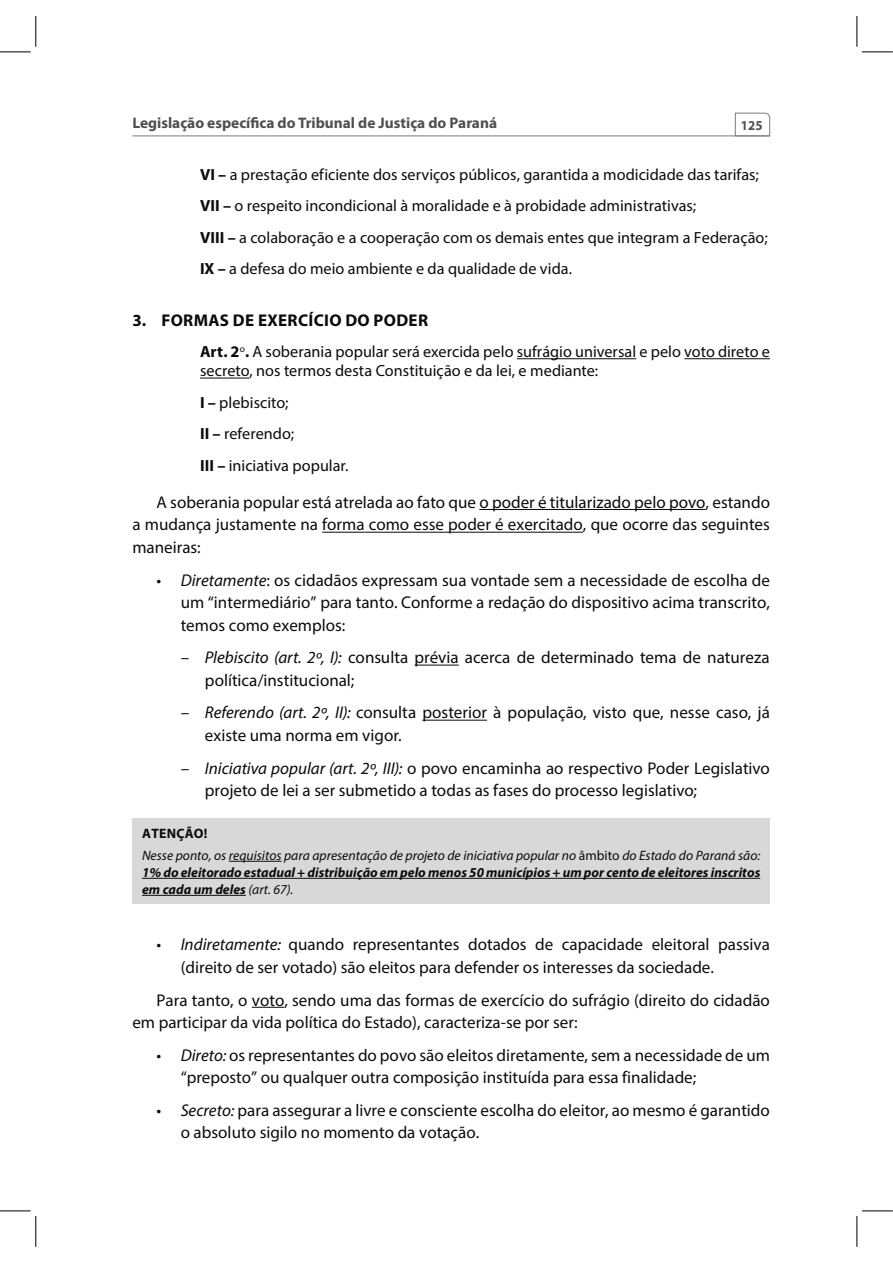
<style>
.page{position:relative;width:893px;height:1263px;background:#fff}
.page>*{position:absolute;margin:0;border:0;box-sizing:border-box;transform-origin:0 0}
.t1{font:17.1px/22.6px "Myriad Pro";color:#0b0b0b}
.t2{font:700 17.1px "Myriad Pro";letter-spacing:.02em;color:#0b0b0b}
.t3{font:16.2px/31.3px "Myriad Pro";color:#0b0b0b}
.t4{font:700 15.3px "Myriad Pro";color:#4f4f4f}
.t5{font:italic 700 13.65px/17.1px "Myriad Pro";color:#0b0b0b}
.t6{font:italic 13.65px/21.9px "Myriad Pro";color:#0b0b0b}
.t7{font:700 13.65px "Myriad Pro";color:#4f4f4f;scale:.95 1}
.s1{font-weight:700}
.s2{font-style:italic}
.s3{font-weight:700;font-style:normal}
.s4{font-style:normal}
.s5{font-weight:400}
</style>
<div class="page">
<hr style="left:132px;top:136px;width:638px;height:1px;background:#7b7b7b">
<svg style="left:735px;top:113px;width:35px;height:23px"></svg>
<hr style="left:517px;top:358px;width:119px;height:1px;background:#0b0b0b">
<hr style="left:684px;top:358px;width:86px;height:1px;background:#0b0b0b">
<hr style="left:200px;top:378px;width:49px;height:1px;background:#0b0b0b">
<hr style="left:479px;top:509px;width:226px;height:1px;background:#0b0b0b">
<hr style="left:322px;top:532px;width:261px;height:1px;background:#0b0b0b">
<hr style="left:415px;top:665px;width:44px;height:1px;background:#0b0b0b">
<hr style="left:422px;top:720px;width:65px;height:1px;background:#0b0b0b">
<hr style="left:252px;top:1007px;width:32px;height:1px;background:#0b0b0b">
<div style="left:132px;top:818px;width:638px;height:86px;background:#d8d8d8"></div>
<hr style="left:229px;top:861px;width:52px;height:1px;background:#0b0b0b">
<hr style="left:142px;top:878px;width:618px;height:1px;background:#0b0b0b">
<hr style="left:142px;top:895px;width:104px;height:1px;background:#0b0b0b">
<hr style="left:0;top:52px;width:31px;height:1px;background:#000">
<hr style="left:862px;top:52px;width:31px;height:1px;background:#000">
<hr style="left:0;top:1211px;width:31px;height:1px;background:#000">
<hr style="left:862px;top:1211px;width:31px;height:1px;background:#000">
<hr style="left:36px;top:16px;width:1px;height:31px;background:#000">
<hr style="left:36px;top:1216px;width:1px;height:31px;background:#000">
<hr style="left:856px;top:16px;width:1px;height:31px;background:#000">
<hr style="left:856px;top:1216px;width:1px;height:31px;background:#000">
<p class="t4" style="left:132px;top:117px;width:366px">Legislação específica do Tribunal de Justiça do Paraná</p>
<p class="t7" style="left:741px;top:120px;width:24px">125</p>
<p class="t3" style="left:200px;top:160px;width:569px"><span class="s1">VI –</span> a prestação eficiente dos serviços públicos, garantida a modicidade das tarifas; <span class="s1">VII –</span> o respeito incondicional à moralidade e à probidade administrativas;<br><span class="s1">VIII –</span> a colaboração e a cooperação com os demais entes que integram a Federação; <span class="s1">IX –</span> a defesa do meio ambiente e da qualidade de vida.</p>
<p class="t2" style="left:132px;top:314px;width:297px">3. FORMAS DE EXERCÍCIO DO PODER</p>
<p class="t3" style="left:200px;top:343px;width:571px;line-height:19.4px"><span class="s1">Art. 2</span><sup>o</sup><span class="s1">.</span> A soberania popular será exercida pelo sufrágio universal e pelo voto direto e secreto, nos termos desta Constituição e da lei, e mediante:</p>
<p class="t3" style="left:200px;top:388px;width:150px"><span class="s1">I –</span> plebiscito;<br><span class="s1">II –</span> referendo;<br><span class="s1">III –</span> iniciativa popular.</p>
<p class="t1" style="left:132px;top:492px;width:639px;text-align:justify;text-indent:24px">A soberania popular está atrelada ao fato que o poder é titularizado pelo povo, estando a mudança justamente na forma como esse poder é exercitado, que ocorre das seguintes maneiras:</p>
<p class="t1" style="left:181px;top:570px;width:591px;text-align:justify;text-indent:-24px">• <span class="s2">Diretamente</span>: os cidadãos expressam sua vontade sem a necessidade de escolha de um “intermediário” para tanto. Conforme a redação do dispositivo acima transcrito, temos como exemplos:</p>
<p class="t1" style="left:205px;top:647px;width:566px;text-indent:-24px">– <span class="s2">Plebiscito (art. 2º, I):</span> consulta prévia acerca de determinado tema de natureza política/institucional;</p>
<p class="t1" style="left:205px;top:702px;width:566px;text-indent:-24px">– <span class="s2">Referendo (art. 2º, II):</span> consulta posterior à população, visto que, nesse caso, já existe uma norma em vigor.</p>
<p class="t1" style="left:205px;top:758px;width:567px;text-indent:-24px">– <span class="s2">Iniciativa popular (art. 2º, III):</span> o povo encaminha ao respectivo Poder Legislativo projeto de lei a ser submetido a todas as fases do processo legislativo;</p>
<p class="t6" style="left:142px;top:823px;width:620px"><span class="s3">ATENÇÃO!<br></span>Nesse ponto, os requisitos para apresentação de projeto de iniciativa popular no <span class="s4">âmbito</span> do Estado do Paraná são:</p>
<p class="t5" style="left:142px;top:864px;width:620px">1% do eleitorado estadual + distribuição em pelo menos 50 municípios + um por cento de eleitores inscritos em cada um deles <span class="s5">(art. 67).</span></p>
<p class="t1" style="left:181px;top:935px;width:591px;text-indent:-24px">• <span class="s2">Indiretamente:</span> quando representantes dotados de capacidade eleitoral passiva (direito de ser votado) são eleitos para defender os interesses da sociedade.</p>
<p class="t1" style="left:132px;top:990px;width:639px;text-indent:24px">Para tanto, o voto, sendo uma das formas de exercício do sufrágio (direito do cidadão em participar da vida política do Estado), caracteriza-se por ser:</p>
<p class="t1" style="left:181px;top:1045px;width:591px;text-indent:-24px">• <span class="s2">Direto:</span> os representantes do povo são eleitos diretamente, sem a necessidade de um “preposto” ou qualquer outra composição instituída para essa finalidade;</p>
<p class="t1" style="left:181px;top:1100px;width:591px;text-indent:-24px">• <span class="s2">Secreto:</span> para assegurar a livre e consciente escolha do eleitor, ao mesmo é garantido o absoluto sigilo no momento da votação.</p>
</div>
